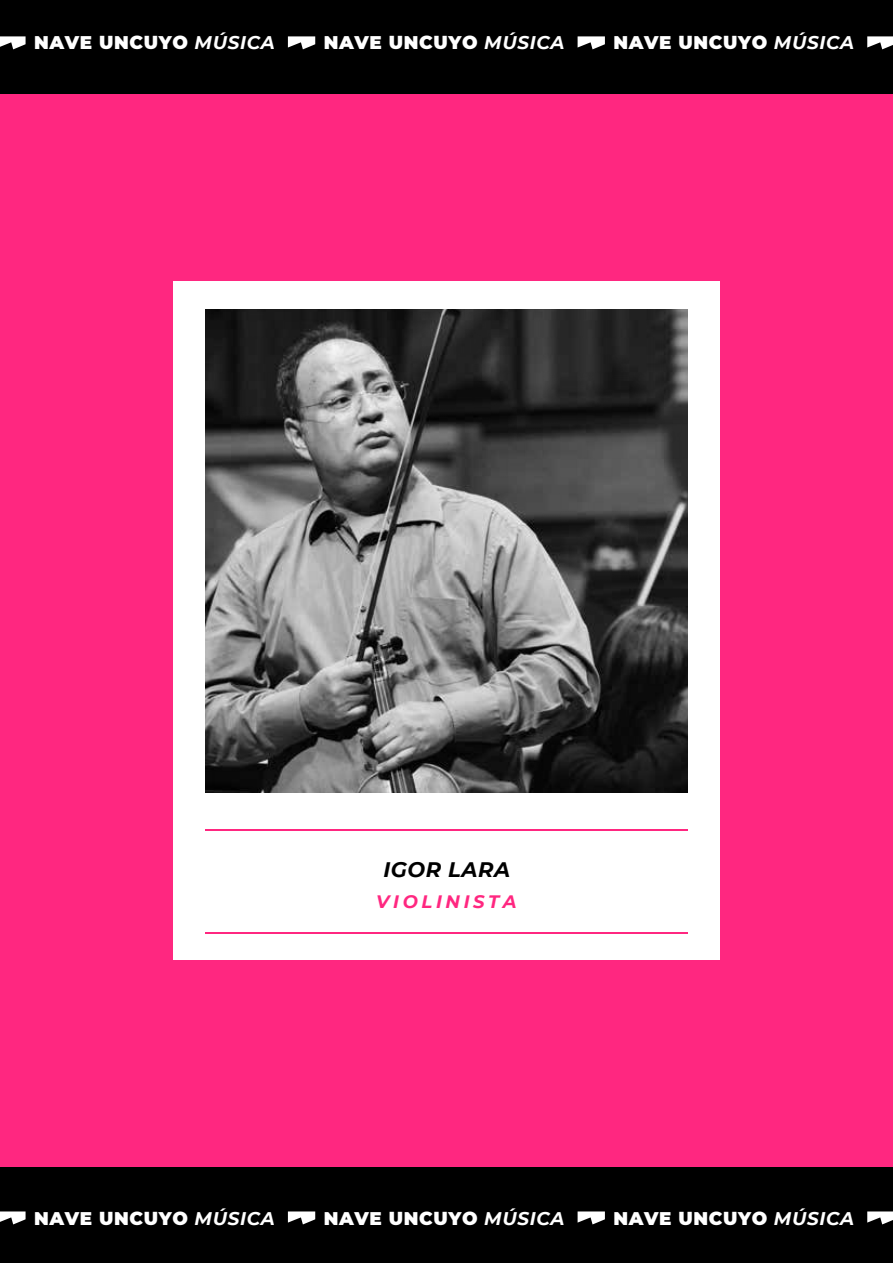
<style>
.page{position:relative;width:893px;height:1263px;background:#ff2780}
.page>*{position:absolute;margin:0;border:0;box-sizing:border-box;transform-origin:0 0}
.t1{font:italic 700 21px "Montserrat";letter-spacing:.025em;color:#000}
.t2{font:900 18.3px "Montserrat";letter-spacing:.035em;color:#fff}
.t3{font:italic 700 18px "Montserrat";letter-spacing:.2em;color:#ff2780}
.s1{font-weight:700;font-style:italic}
</style>
<div class="page">
<div style="left:0;top:0;width:893px;height:94px;background:#000"></div>
<svg style="left:0;top:36px;width:26px;height:13px"></svg>
<svg style="left:288px;top:36px;width:27px;height:13px"></svg>
<svg style="left:578px;top:36px;width:27px;height:13px"></svg>
<svg style="left:867px;top:36px;width:26px;height:13px"></svg>
<div style="left:0;top:1167px;width:893px;height:96px;background:#000"></div>
<svg style="left:0;top:1211px;width:26px;height:13px"></svg>
<svg style="left:288px;top:1211px;width:27px;height:13px"></svg>
<svg style="left:578px;top:1211px;width:27px;height:13px"></svg>
<svg style="left:867px;top:1211px;width:26px;height:13px"></svg>
<div style="left:173px;top:281px;width:547px;height:678px;background:#fff"></div>
<hr style="left:205px;top:932px;width:483px;height:2px;background:#ff2780">
<hr style="left:205px;top:830px;width:483px;height:1px;background:#ff2780">
<svg style="left:205px;top:310px;width:483px;height:482px;background:#676767"></svg>
<svg style="left:371px;top:330px;width:317px;height:462px;background:#545454"></svg>
<p class="t2" style="left:34px;top:29px;width:242px">NAVE UNCUYO <span class="s1">MÚSICA</span></p>
<p class="t2" style="left:324px;top:29px;width:242px">NAVE UNCUYO <span class="s1">MÚSICA</span></p>
<p class="t2" style="left:613px;top:29px;width:242px">NAVE UNCUYO <span class="s1">MÚSICA</span></p>
<p class="t1" style="left:383px;top:854px;width:128px">IGOR LARA</p>
<p class="t3" style="left:376px;top:888px;width:142px">VIOLINISTA</p>
<p class="t2" style="left:34px;top:1204px;width:242px">NAVE UNCUYO <span class="s1">MÚSICA</span></p>
<p class="t2" style="left:324px;top:1204px;width:242px">NAVE UNCUYO <span class="s1">MÚSICA</span></p>
<p class="t2" style="left:613px;top:1204px;width:242px">NAVE UNCUYO <span class="s1">MÚSICA</span></p>
</div>
